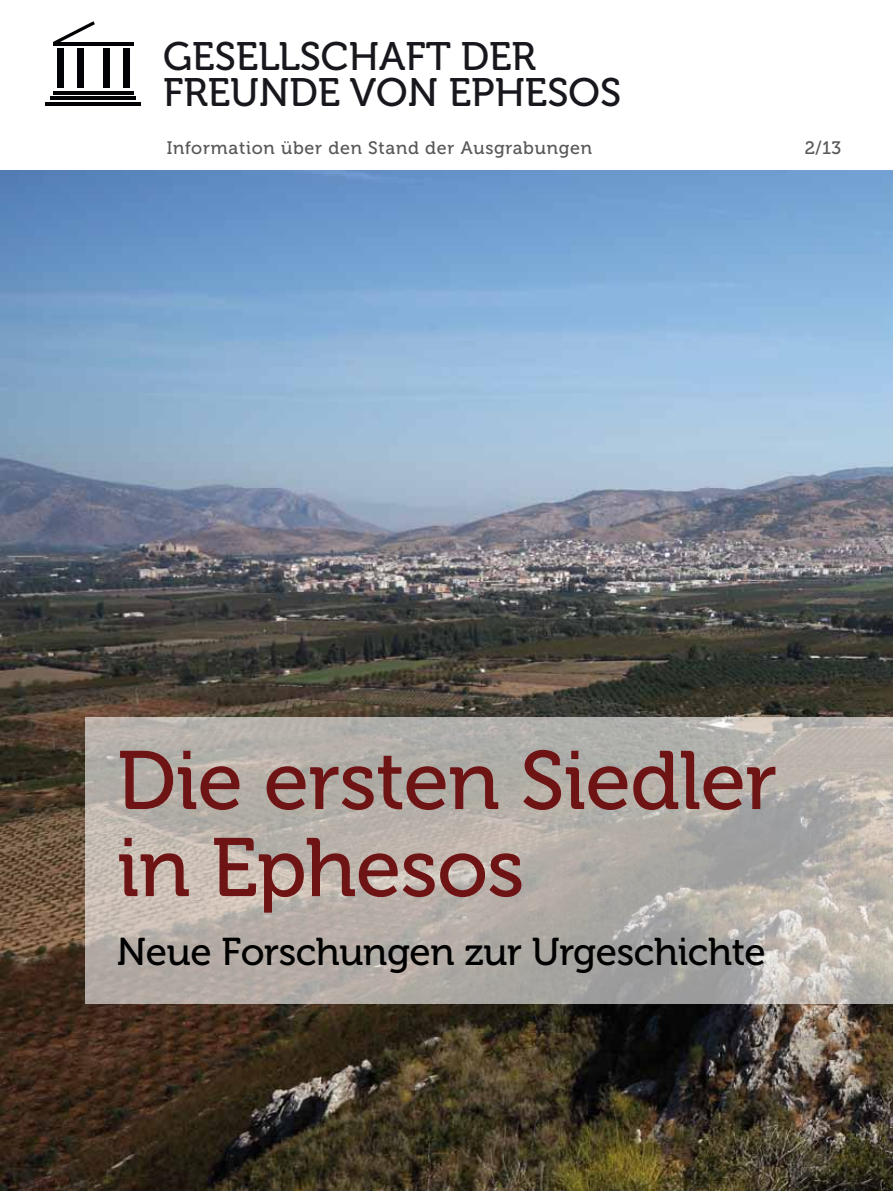
<style>
.page{position:relative;width:893px;height:1191px;background:#fff}
.page>*{position:absolute;margin:0;border:0;box-sizing:border-box;transform-origin:0 0}
.t1{font:82.5px/87px "Museo 500";letter-spacing:-.01em;color:#6e1415}
.t2{font:39.6px/36.5px "Museo 500";color:#17171d}
.t3{font:38.7px "Museo 500";letter-spacing:-.01em;color:#000}
.t4{font:18px "Museo 500";letter-spacing:.04em;color:#58585a}
</style>
<div class="page">
<img style="left:0;top:170px;width:893px;height:1021px">
<svg style="left:85px;top:716px;width:808px;height:287px;background:#b5afa9"></svg>
<div style="left:57px;top:48px;width:7px;height:40px;background:#000205"></div>
<div style="left:77px;top:48px;width:7px;height:40px;background:#000205"></div>
<div style="left:104px;top:48px;width:6px;height:40px;background:#000205"></div>
<div style="left:124px;top:48px;width:6px;height:40px;background:#000205"></div>
<hr style="left:53px;top:91px;width:80px;height:3px;background:#000205">
<hr style="left:53px;top:42px;width:80px;height:3px;background:#000205">
<svg style="left:53px;top:21px;width:42px;height:21px"></svg>
<hr style="left:50px;top:97px;width:86px;height:3px;background:#000205">
<hr style="left:45px;top:103px;width:96px;height:3px;background:#000205">
<h2 class="t2" style="left:163px;top:38px;width:460px">GESELLSCHAFT DER<br>FREUNDE VON EPHESOS</h2>
<p class="t4" style="left:167px;top:138px;width:427px">Information über den Stand der Ausgrabungen</p>
<p class="t4" style="left:805px;top:138px;width:38px">2/13</p>
<h1 class="t1" style="left:117px;top:738px;width:662px">Die ersten Siedler in Ephesos</h1>
<h3 class="t3" style="left:117px;top:930px;width:650px">Neue Forschungen zur Urgeschichte</h3>
</div>
